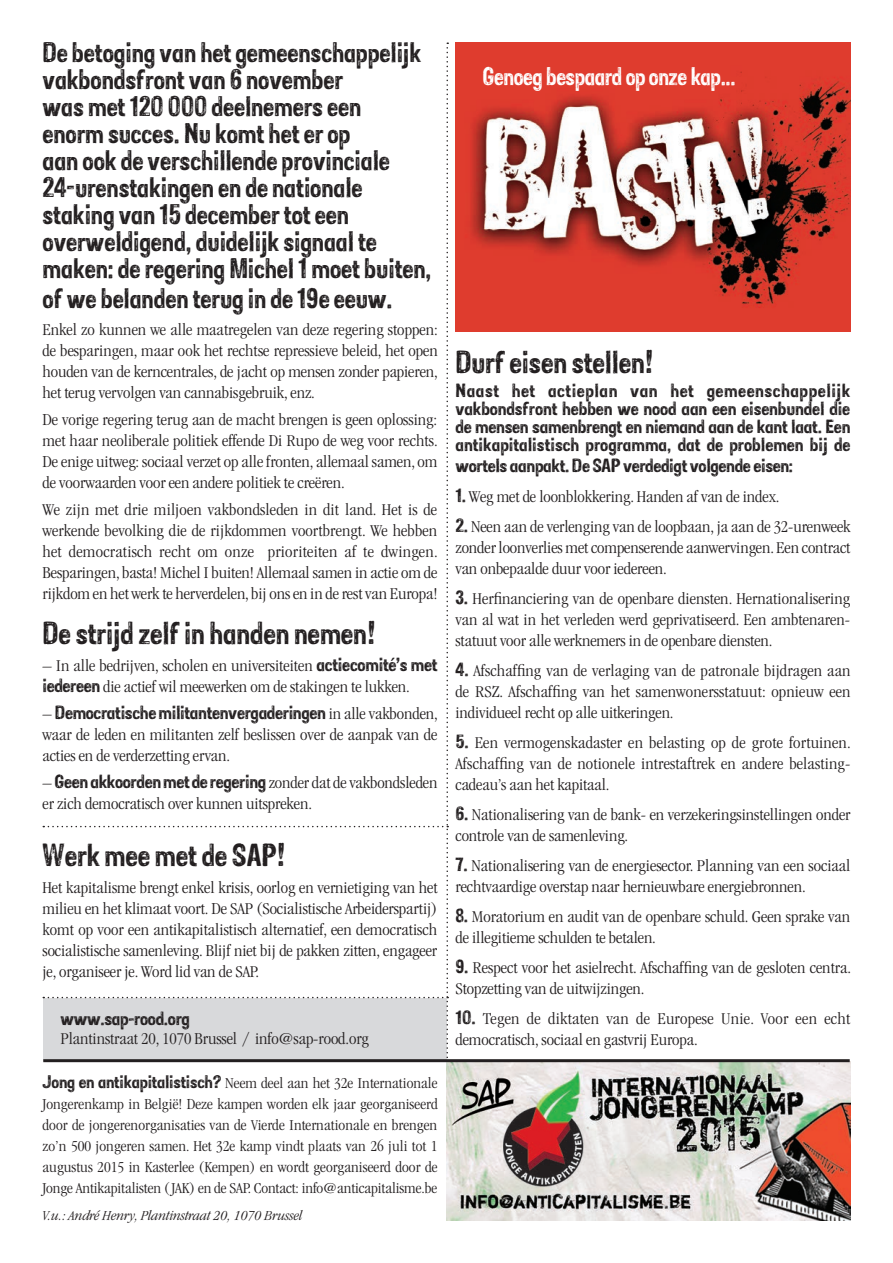
<style>
.page{position:relative;width:893px;height:1263px;background:#fff}
.page>*{position:absolute;margin:0;border:0;box-sizing:border-box;transform-origin:0 0}
.t1{font:26.25px "Sans Culottes";letter-spacing:-.005em;color:#231f20}
.t2{font:23.25px/27px "Sans Culottes";letter-spacing:-.005em;color:#231f20}
.t3{font:21px "Sans Culottes";letter-spacing:-.02em;color:#fff}
.t4{font:300 condensed 17.1px/21px "ITC Garamond Std";letter-spacing:-.005em;color:#231f20;text-align:justify;scale:1.11 1}
.t5{font:300 condensed 15.6px/21px "ITC Garamond Std";letter-spacing:-.005em;color:#231f20;text-align:justify;scale:1.11 1}
.t6{font:15.6px/18px "Sans Culottes";letter-spacing:-.02em;color:#231f20;text-align:justify;scale:1.11 1}
.t7{font:italic 300 condensed 14.25px "ITC Garamond Std";letter-spacing:-.005em;color:#231f20;scale:1.11 1}
.s1{font-family:"Sans Culottes";font-weight:400;font-stretch:normal;font-size:15.6px}
.s2{font-family:"ITC Garamond Std";font-weight:300;font-stretch:condensed;font-size:17.1px}
.s3{font-family:"Sans Culottes";font-weight:400;font-stretch:normal;font-size:15px}
</style>
<div class="page">
<img style="left:446px;top:1062px;width:404px;height:158px">
<img style="left:455px;top:43px;width:395px;height:289px">
<svg style="left:43px;top:43px;width:405px;height:1016px"></svg>
<hr style="left:43px;top:1059px;width:807px;height:3px;background:#231f20">
<p class="t2" style="left:43px;top:38px;width:391px">De betoging van het gemeenschappelijk vakbondsfront van 6 november<br>was met 120 000 deelnemers een<br>enorm succes. Nu komt het er op<br>aan ook de verschillende provinciale 24-urenstakingen en de nationale staking van 15 december tot een overweldigend, duidelijk signaal te maken: de regering Michel 1 moet buiten,</p>
<h2 class="t2" style="left:43px;top:284px;width:352px">of we belanden terug in de 19e eeuw.</h2>
<p class="t4" style="left:43px;top:319px;width:358px">Enkel zo kunnen we alle maatregelen van deze regering stoppen: de besparingen, maar ook het rechtse repressieve beleid, het open houden van de kerncentrales, de jacht op mensen zonder papieren, het terug vervolgen van cannabisgebruik, enz.</p>
<p class="t4" style="left:43px;top:409px;width:358px">De vorige regering terug aan de macht brengen is geen oplossing: met haar neoliberale politiek effende Di Rupo de weg voor rechts.<br>De enige uitweg: sociaal verzet op alle fronten, allemaal samen, om de voorwaarden voor een andere politiek te creëren.</p>
<p class="t4" style="left:43px;top:499px;width:358px">We zijn met drie miljoen vakbondsleden in dit land. Het is de werkende bevolking die de rijkdommen voortbrengt. We hebben het democratisch recht om onze prioriteiten af te dwingen.<br>Besparingen, basta! Michel I buiten! Allemaal samen in actie om de rijkdom en het werk te herverdelen, bij ons en in de rest van Europa!</p>
<h1 class="t1" style="left:43px;top:614px;width:335px">De strijd zelf in handen nemen!</h1>
<p class="t4" style="left:43px;top:655px;width:357px">– In alle bedrijven, scholen en universiteiten <span class="s1">actiecomité’s met iedereen</span> die actief wil meewerken om de stakingen te lukken.</p>
<p class="t6" style="left:43px;top:703px;width:358px"><span class="s2">–</span> Democratische militantenvergaderingen <span class="s2">in alle vakbonden,</span></p>
<p class="t4" style="left:43px;top:724px;width:357px">waar de leden en militanten zelf beslissen over de aanpak van de acties en de verderzetting ervan.</p>
<p class="t6" style="left:43px;top:772px;width:357px"><span class="s2">–</span> Geen akkoorden met de regering <span class="s2">zonder dat de vakbondsleden</span></p>
<p class="t4" style="left:43px;top:793px;width:244px">er zich democratisch over kunnen uitspreken.</p>
<h1 class="t1" style="left:43px;top:836px;width:244px">Werk mee met de SAP!</h1>
<p class="t4" style="left:43px;top:877px;width:358px">Het kapitalisme brengt enkel krisis, oorlog en vernietiging van het milieu en het klimaat voort. De SAP (Socialistische Arbeiderspartij) komt op voor een antikapitalistisch alternatief, een democratisch socialistische samenleving. Blijf niet bij de pakken zitten, engageer je, organiseer je. Word lid van de SAP.</p>
<p class="t6" style="left:61px;top:1009px;width:118px">www.sap-rood.org</p>
<p class="t4" style="left:61px;top:1028px;width:279px">Plantinstraat 20, 1070 Brussel / info@sap-rood.org</p>
<p class="t5" style="left:43px;top:1073px;width:358px"><span class="s3">Jong en antikapitalistisch?</span> Neem deel aan het 32e Internationale Jongerenkamp in België! Deze kampen worden elk jaar georganiseerd door de jongerenorganisaties van de Vierde Internationale en brengen zo’n 500 jongeren samen. Het 32e kamp vindt plaats van 26 juli tot 1 augustus 2015 in Kasterlee (Kempen) en wordt georganiseerd door de Jonge Antikapitalisten (JAK) en de SAP. Contact: info@anticapitalisme.be</p>
<p class="t7" style="left:43px;top:1208px;width:236px">V.u.: André Henry, Plantinstraat 20, 1070 Brussel</p>
<p class="t3" style="left:483px;top:60px;width:255px">Genoeg bespaard op onze kap...</p>
<h1 class="t1" style="left:455px;top:342px;width:199px">Durf eisen stellen!</h1>
<p class="t6" style="left:455px;top:381px;width:357px">Naast het actieplan van het gemeenschappelijk vakbondsfront hebben we nood aan een eisenbundel die de mensen samenbrengt en niemand aan de kant laat. Een antikapitalistisch programma, dat de problemen bij de</p>
<p class="t6" style="left:455px;top:456px;width:306px">wortels aanpakt. De SAP verdedigt volgende eisen:</p>
<p class="t4" style="left:455px;top:486px;width:293px"><span class="s1">1.</span> Weg met de loonblokkering. Handen af van de index.</p>
<p class="t4" style="left:455px;top:516px;width:357px"><span class="s1">2.</span> Neen aan de verlenging van de loopbaan, ja aan de 32-urenweek zonder loonverlies met compenserende aanwervingen. Een contract van onbepaalde duur voor iedereen.</p>
<p class="t4" style="left:455px;top:588px;width:357px"><span class="s1">3.</span> Herfinanciering van de openbare diensten. Hernationalisering van al wat in het verleden werd geprivatiseerd. Een ambtenaren&shy;statuut voor alle werknemers in de openbare diensten.</p>
<p class="t4" style="left:455px;top:660px;width:358px"><span class="s1">4.</span> Afschaffing van de verlaging van de patronale bijdragen aan de RSZ. Afschaffing van het samenwonersstatuut: opnieuw een individueel recht op alle uitkeringen.</p>
<p class="t4" style="left:455px;top:732px;width:358px"><span class="s1">5.</span> Een vermogenskadaster en belasting op de grote fortuinen.<br>Afschaffing van de notionele intrestaftrek en andere belasting&shy;cadeau’s aan het kapitaal.</p>
<p class="t4" style="left:455px;top:804px;width:357px"><span class="s1">6.</span> Nationalisering van de bank- en verzekeringsinstellingen onder controle van de samenleving.</p>
<p class="t4" style="left:455px;top:855px;width:357px"><span class="s1">7.</span> Nationalisering van de energiesector. Planning van een sociaal rechtvaardige overstap naar hernieuwbare energiebronnen.</p>
<p class="t4" style="left:455px;top:906px;width:357px"><span class="s1">8.</span> Moratorium en audit van de openbare schuld. Geen sprake van de illegitieme schulden te betalen.</p>
<p class="t4" style="left:455px;top:957px;width:358px"><span class="s1">9.</span> Respect voor het asielrecht. Afschaffing van de gesloten centra.<br>Stopzetting van de uitwijzingen.</p>
<p class="t4" style="left:455px;top:1008px;width:357px"><span class="s1">10.</span> Tegen de diktaten van de Europese Unie. Voor een echt democratisch, sociaal en gastvrij Europa.</p>
</div>
